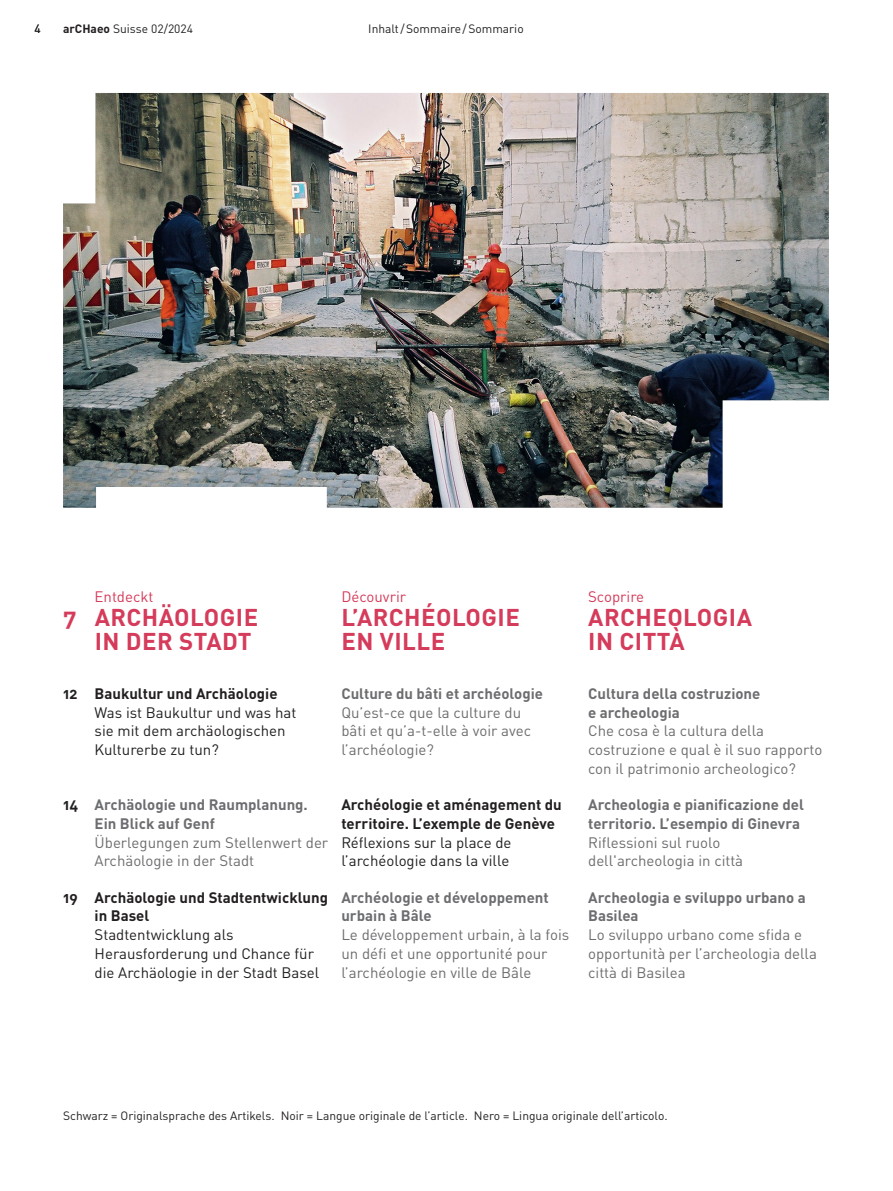
<style>
.page{position:relative;width:893px;height:1191px;background:#fff}
.page>*{position:absolute;margin:0;border:0;box-sizing:border-box;transform-origin:0 0}
.t1{font:700 24px/24px "DINOT";letter-spacing:.02em;color:#d53b5a}
.t2{font:15px/18.8px "DINOT";color:#6c6d70}
.t3{font:700 15px/18.8px "DINOT";color:#6c6d70}
.t4{font:15px/18.8px "DINOT";color:#231f20}
.t5{font:700 15px/18.8px "DINOT";color:#231f20}
.t6{font:15px "DINOT";color:#d53b5a}
.t7{font:12px "DINOT";color:#231f20}
.s1{font-weight:700}
.s2{color:#231f20}
</style>
<div class="page">
<img style="left:63px;top:93px;width:765px;height:414px">
<p class="t7" style="left:34px;top:19px;width:8px">4</p>
<p class="t7" style="left:63px;top:19px;width:131px"><span class="s1">arCHaeo</span> Suisse 02/2024</p>
<p class="t7" style="left:368px;top:19px;width:157px">Inhalt/Sommaire/Sommario</p>
<h1 class="t1" style="left:63px;top:603px;width:15px">7</h1>
<p class="t6" style="left:95px;top:585px;width:60px">Entdeckt</p>
<h1 class="t1" style="left:95px;top:603px;width:165px">ARCHÄOLOGIE<br>IN DER STADT</h1>
<p class="t5" style="left:63px;top:682px;width:216px">12 Baukultur und Archäologie</p>
<p class="t4" style="left:95px;top:701px;width:203px">Was ist Baukultur und was hat sie mit dem archäologischen<br>Kulturerbe zu tun?</p>
<p class="t6" style="left:341px;top:585px;width:66px">Découvrir</p>
<h1 class="t1" style="left:341px;top:603px;width:180px">L’ARCHÉOLOGIE<br>EN VILLE</h1>
<p class="t3" style="left:341px;top:682px;width:203px">Culture du bâti et archéologie</p>
<p class="t2" style="left:341px;top:701px;width:191px">Qu’est-ce que la culture du bâti et qu’a-t-elle à voir avec l’archéologie?</p>
<p class="t3" style="left:95px;top:794px;width:215px;text-indent:-32px"><span class="s2">14</span> Archäologie und Raumplanung.<br>Ein Blick auf Genf</p>
<p class="t2" style="left:95px;top:831px;width:235px">Überlegungen zum Stellenwert der<br>Archäologie in der Stadt</p>
<p class="t5" style="left:95px;top:886px;width:235px;text-indent:-32px">19 Archäologie und Stadtentwicklung in Basel</p>
<p class="t4" style="left:95px;top:924px;width:226px">Stadtentwicklung als<br>Herausforderung und Chance für die Archäologie in der Stadt Basel</p>
<p class="t5" style="left:341px;top:794px;width:222px">Archéologie et aménagement du territoire. L’exemple de Genève</p>
<p class="t4" style="left:341px;top:831px;width:172px">Réflexions sur la place de l’archéologie dans la ville</p>
<p class="t3" style="left:341px;top:886px;width:209px">Archéologie et développement urbain à Bâle</p>
<p class="t2" style="left:341px;top:924px;width:229px">Le développement urbain, à la fois un défi et une opportunité pour l’archéologie en ville de Bâle</p>
<p class="t6" style="left:588px;top:585px;width:58px">Scoprire</p>
<h1 class="t1" style="left:588px;top:603px;width:165px">ARCHEOLOGIA<br>IN CITTÀ</h1>
<p class="t3" style="left:588px;top:682px;width:174px">Cultura della costruzione e archeologia</p>
<p class="t2" style="left:588px;top:720px;width:236px">Che cosa è la cultura della costruzione e qual è il suo rapporto con il patrimonio archeologico?</p>
<p class="t3" style="left:588px;top:794px;width:217px">Archeologia e pianificazione del territorio. L’esempio di Ginevra</p>
<p class="t2" style="left:588px;top:831px;width:156px">Riflessioni sul ruolo dell'archeologia in città</p>
<p class="t3" style="left:588px;top:886px;width:219px">Archeologia e sviluppo urbano a<br>Basilea</p>
<p class="t2" style="left:588px;top:924px;width:230px">Lo sviluppo urbano come sfida e opportunità per l’archeologia della città di Basilea</p>
<p class="t7" style="left:63px;top:1106px;width:606px">Schwarz = Originalsprache des Artikels. Noir = Langue originale de l’article. Nero = Lingua originale dell’articolo.</p>
</div>
